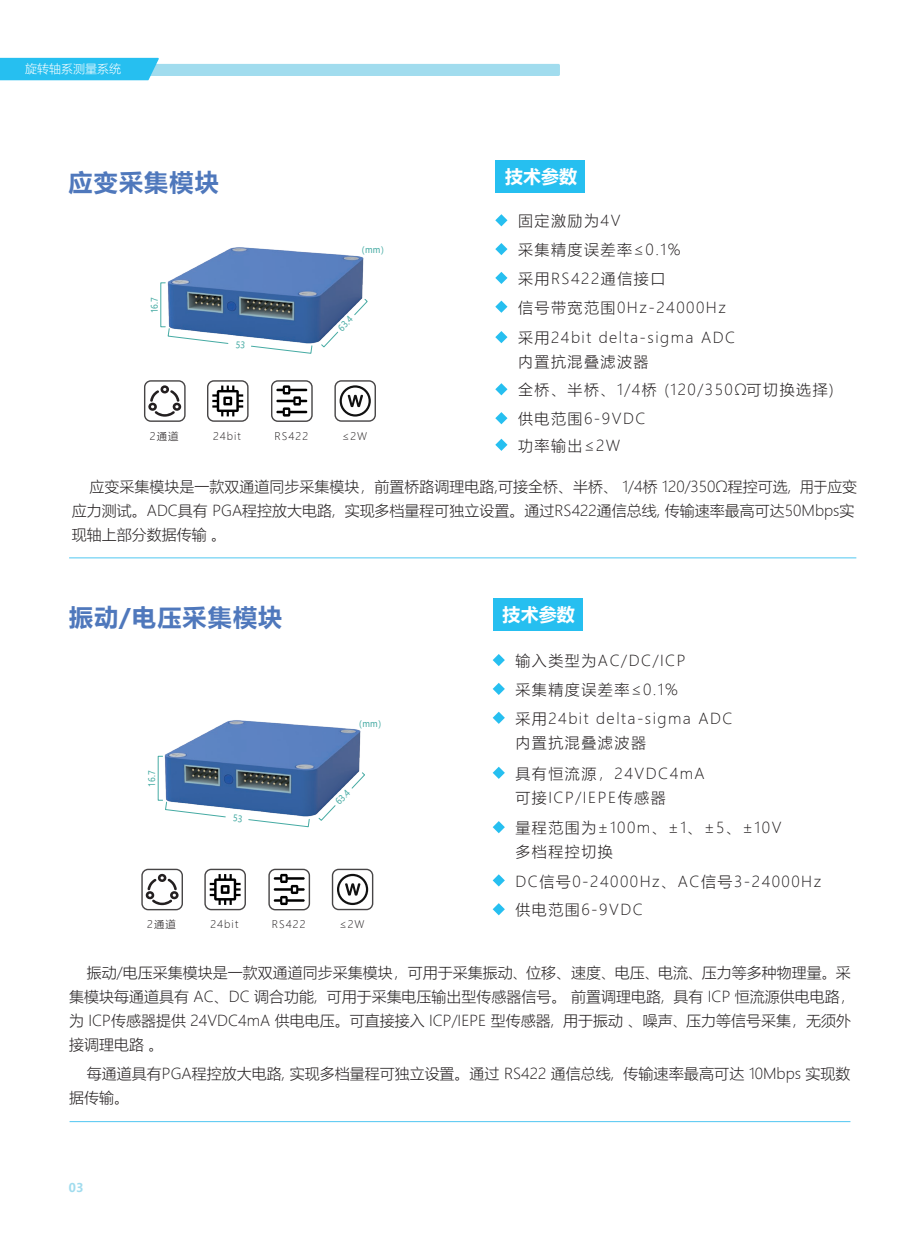
<style>
.page{position:relative;width:919px;height:1238px;background:#fff}
.page>*{position:absolute;margin:0;border:0;box-sizing:border-box;transform-origin:0 0}
.t1{font:700 24px "Microsoft Ya Hei";letter-spacing:.05em;color:#4f78bc}
.t2{font:700 18px "Microsoft Ya Hei";color:#fff}
.t3{font:300 15px/24px "Microsoft Ya Hei";color:#231f20}
.t4{font:300 15px/24px "Microsoft Ya Hei";letter-spacing:.1em;color:#231f20}
.t5{font:300 12px "Microsoft Ya Hei";color:#fff}
.t6{font:700 12px "Microsoft Ya Hei";color:#a1dcee}
.t7{font:300 10.5px "Microsoft Ya Hei";letter-spacing:.1em;color:#231f20}
.t8{font:300 10.35px "Microsoft Ya Hei";letter-spacing:.1em;color:#231f20}
.t9{font:9px "Microsoft Ya Hei";color:#45aaa3;scale:.9 1}
</style>
<div class="page">
<img style="left:146px;top:247px;width:228px;height:166px">
<svg style="left:492px;top:654px;width:13px;height:12px"></svg>
<svg style="left:146px;top:886px;width:32px;height:19px"></svg>
<div style="left:141px;top:868px;width:42px;height:42px;border:1px solid #474546;border-radius:6px"></div>
<svg style="left:337px;top:886px;width:31px;height:19px"></svg>
<div style="left:332px;top:868px;width:41px;height:42px;border:1px solid #474546;border-radius:6px"></div>
<svg style="left:274px;top:886px;width:30px;height:19px"></svg>
<div style="left:268px;top:868px;width:42px;height:42px;border:1px solid #474546;border-radius:6px"></div>
<svg style="left:210px;top:886px;width:30px;height:18px"></svg>
<div style="left:204px;top:868px;width:42px;height:42px;border:1px solid #474546;border-radius:6px"></div>
<hr style="left:70px;top:1120px;width:780px;height:2px;background:#63cdf3">
<svg style="left:492px;top:766px;width:13px;height:12px"></svg>
<svg style="left:492px;top:711px;width:13px;height:12px"></svg>
<svg style="left:492px;top:683px;width:13px;height:12px"></svg>
<svg style="left:492px;top:821px;width:13px;height:12px"></svg>
<svg style="left:492px;top:874px;width:13px;height:12px"></svg>
<svg style="left:492px;top:903px;width:13px;height:12px"></svg>
<div style="left:492px;top:598px;width:90px;height:32px;background:#26bff0"></div>
<svg style="left:0;top:58px;width:560px;height:22px"></svg>
<hr style="left:69px;top:557px;width:787px;height:1px;background:#63cdf3">
<svg style="left:148px;top:385px;width:33px;height:31px"></svg>
<div style="left:144px;top:380px;width:41px;height:42px;border:1px solid #474546;border-radius:6px"></div>
<svg style="left:339px;top:385px;width:32px;height:31px"></svg>
<div style="left:334px;top:380px;width:42px;height:42px;border:1px solid #474546;border-radius:6px"></div>
<svg style="left:276px;top:385px;width:31px;height:31px"></svg>
<div style="left:271px;top:380px;width:42px;height:42px;border:1px solid #474546;border-radius:6px"></div>
<svg style="left:212px;top:385px;width:31px;height:31px"></svg>
<div style="left:207px;top:380px;width:41px;height:42px;border:1px solid #474546;border-radius:6px"></div>
<svg style="left:495px;top:214px;width:12px;height:12px"></svg>
<svg style="left:495px;top:383px;width:12px;height:12px"></svg>
<svg style="left:495px;top:331px;width:12px;height:12px"></svg>
<svg style="left:495px;top:243px;width:12px;height:12px"></svg>
<svg style="left:495px;top:272px;width:12px;height:12px"></svg>
<svg style="left:495px;top:300px;width:12px;height:13px"></svg>
<svg style="left:495px;top:412px;width:12px;height:12px"></svg>
<svg style="left:495px;top:438px;width:12px;height:13px"></svg>
<div style="left:495px;top:160px;width:90px;height:33px;background:#26bff0"></div>
<svg style="left:320px;top:331px;width:19px;height:17px"></svg>
<svg style="left:353px;top:298px;width:15px;height:18px"></svg>
<svg style="left:160px;top:282px;width:69px;height:62px"></svg>
<img style="left:141px;top:720px;width:233px;height:166px">
<svg style="left:318px;top:804px;width:18px;height:17px"></svg>
<svg style="left:351px;top:771px;width:14px;height:18px"></svg>
<svg style="left:248px;top:818px;width:62px;height:9px"></svg>
<svg style="left:157px;top:755px;width:69px;height:62px"></svg>
<svg style="left:236px;top:341px;width:77px;height:13px"></svg>
<svg style="left:233px;top:814px;width:9px;height:8px"></svg>
<p class="t5" style="left:25px;top:60px;width:97px">旋转轴系测量系统</p>
<h1 class="t1" style="left:69px;top:165px;width:151px">应变采集模块</h1>
<p class="t2" style="left:505px;top:164px;width:73px">技术参数</p>
<p class="t9" style="left:149px;top:313px;width:19px;rotate:-90deg">16.7</p>
<p class="t9" style="left:357px;top:244px;width:36px">（mm）</p>
<p class="t9" style="left:335px;top:325px;width:19px;rotate:-46deg">63.4</p>
<p class="t4" style="left:518px;top:209px;width:104px">固定激励为4V</p>
<p class="t4" style="left:518px;top:235px;width:209px;line-height:28.8px">采集精度误差率≤0.1%<br>采用RS422通信接口<br>信号带宽范围0Hz-24000Hz</p>
<p class="t4" style="left:518px;top:325px;width:219px">采用24bit delta-sigma ADC内置抗混叠滤波器</p>
<p class="t4" style="left:518px;top:377px;width:317px">全桥、半桥、1/4桥 (120/350Ω可切换选择)</p>
<p class="t4" style="left:518px;top:405px;width:129px;line-height:26.5px">供电范围6-9VDC功率输出≤2W</p>
<p class="t8" style="left:150px;top:429px;width:30px">2通道</p>
<p class="t8" style="left:213px;top:429px;width:29px">24bit</p>
<p class="t7" style="left:274px;top:429px;width:35px">RS422</p>
<p class="t8" style="left:342px;top:429px;width:27px">≤2W</p>
<p class="t3" style="left:72px;top:474px;width:786px;text-indent:18px">应变采集模块是一款双通道同步采集模块，前置桥路调理电路,可接全桥、半桥、 1/4桥 120/350Ω程控可选, 用于应变应力测试。ADC具有 PGA程控放大电路, 实现多档量程可独立设置。通过RS422通信总线, 传输速率最高可达50Mbps实现轴上部分数据传输 。</p>
<h1 class="t1" style="left:69px;top:600px;width:214px">振动/电压采集模块</h1>
<p class="t9" style="left:146px;top:786px;width:19px;rotate:-90deg">16.7</p>
<p class="t9" style="left:354px;top:717px;width:36px">（mm）</p>
<p class="t9" style="left:333px;top:798px;width:19px;rotate:-46deg">63.4</p>
<p class="t2" style="left:502px;top:601px;width:73px">技术参数</p>
<p class="t4" style="left:515px;top:648px;width:172px">输入类型为AC/DC/ICP</p>
<p class="t4" style="left:515px;top:677px;width:164px">采集精度误差率≤0.1%</p>
<p class="t4" style="left:515px;top:706px;width:219px">采用24bit delta-sigma ADC内置抗混叠滤波器</p>
<p class="t4" style="left:515px;top:761px;width:191px">具有恒流源，24VDC4mA可接ICP/IEPE传感器</p>
<p class="t4" style="left:515px;top:815px;width:267px">量程范围为±100m、±1、±5、±10V多档程控切换</p>
<p class="t4" style="left:515px;top:866px;width:307px;line-height:28.8px">DC信号0-24000Hz、AC信号3-24000Hz供电范围6-9VDC</p>
<p class="t8" style="left:147px;top:917px;width:30px">2通道</p>
<p class="t8" style="left:210px;top:917px;width:29px">24bit</p>
<p class="t7" style="left:272px;top:917px;width:35px">RS422</p>
<p class="t8" style="left:339px;top:917px;width:27px">≤2W</p>
<p class="t3" style="left:69px;top:960px;width:787px;text-indent:18px">振动/电压采集模块是一款双通道同步采集模块，可用于采集振动、位移、速度、电压、电流、压力等多种物理量。采集模块每通道具有 AC、DC 调合功能, 可用于采集电压输出型传感器信号。 前置调理电路, 具有 ICP 恒流源供电电路，为 ICP传感器提供 24VDC4mA 供电电压。可直接接入 ICP/IEPE 型传感器, 用于振动 、噪声、压力等信号采集，无须外接调理电路 。</p>
<p class="t3" style="left:69px;top:1061px;width:782px;text-indent:18px">每通道具有PGA程控放大电路, 实现多档量程可独立设置。通过 RS422 通信总线, 传输速率最高可达 10Mbps 实现数据传输。</p>
<p class="t6" style="left:69px;top:1179px;width:16px">03</p>
</div>
